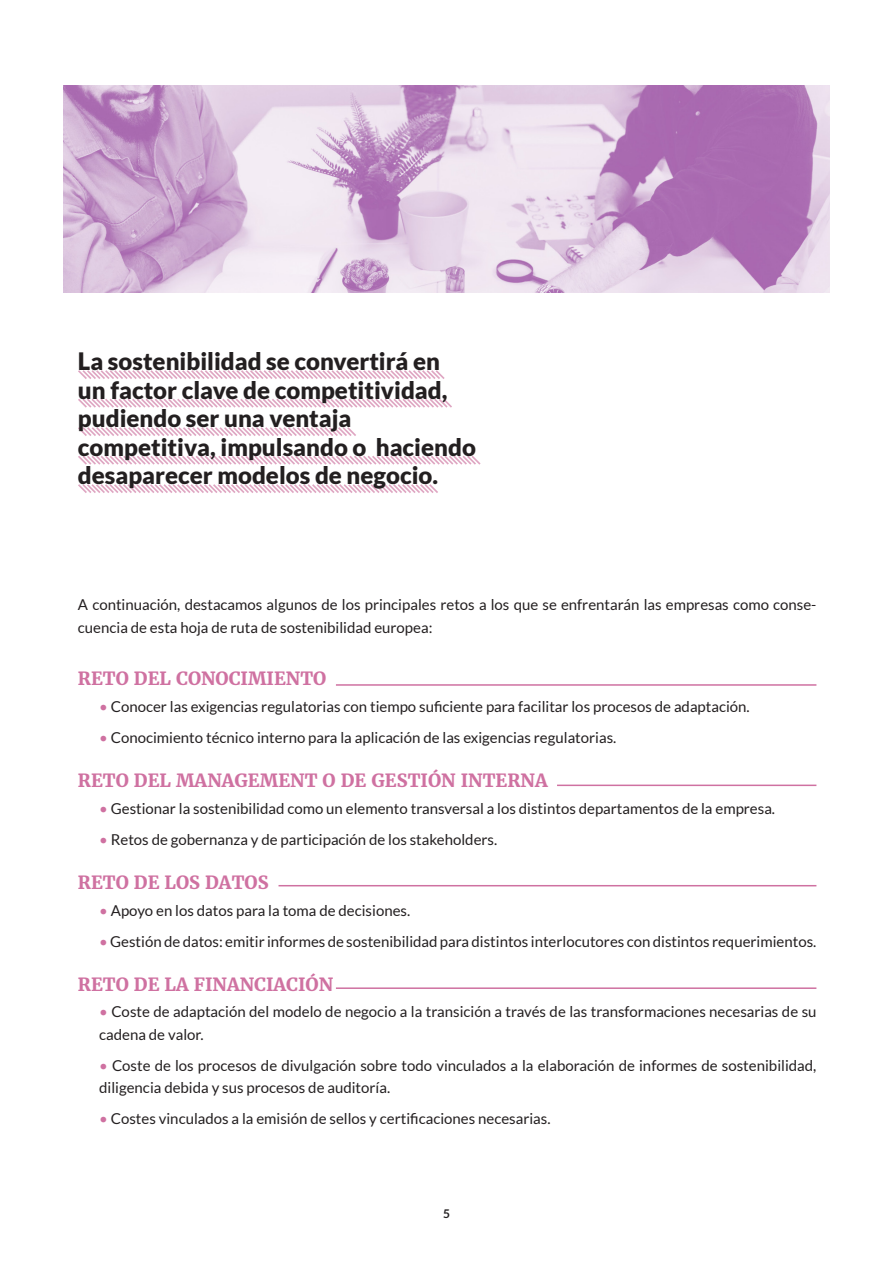
<style>
.page{position:relative;width:893px;height:1263px;background:#fff}
.page>*{position:absolute;margin:0;border:0;box-sizing:border-box;transform-origin:0 0}
.Heading_1{font:900 24px/28.5px "Lato";color:#231f20}
.Heading_1-2{font:700 18px "Merriweather";color:#cf71a1}
.t1{font:15px/22.5px "Lato";color:#231f20}
.t2{font:700 12px "Lato";color:#231f20}
.s1{color:#cf71a1}
</style>
<div class="page">
<svg style="left:78px;top:370px;width:367px;height:9px"></svg>
<svg style="left:78px;top:398px;width:374px;height:10px"></svg>
<svg style="left:78px;top:427px;width:278px;height:9px"></svg>
<svg style="left:78px;top:456px;width:403px;height:9px"></svg>
<svg style="left:78px;top:484px;width:360px;height:9px"></svg>
<hr style="left:336px;top:684px;width:480px;height:2px;background:#cf71a1">
<hr style="left:557px;top:784px;width:259px;height:2px;background:#cf71a1">
<hr style="left:279px;top:885px;width:537px;height:1px;background:#cf71a1">
<hr style="left:336px;top:987px;width:480px;height:2px;background:#cf71a1">
<img style="left:64px;top:85px;width:765px;height:207px">
<p class="Heading_1" style="left:78px;top:347px;width:399px">La sostenibilidad se convertirá en<br>un factor clave de competitividad, pudiendo ser una ventaja competitiva, impulsando o haciendo desaparecer modelos de negocio.</p>
<p class="t1" style="left:78px;top:593px;width:740px">A continuación, destacamos algunos de los principales retos a los que se enfrentarán las empresas como conse&shy;cuencia de esta hoja de ruta de sostenibilidad europea:</p>
<p class="Heading_1-2" style="left:78px;top:667px;width:250px">RETO DEL CONOCIMIENTO</p>
<p class="t1" style="left:99px;top:695px;width:652px"><span class="s1">•</span> Conocer las exigencias regulatorias con tiempo suficiente para facilitar los procesos de adaptación.</p>
<p class="t1" style="left:99px;top:726px;width:519px"><span class="s1">•</span> Conocimiento técnico interno para la aplicación de las exigencias regulatorias.</p>
<p class="Heading_1-2" style="left:78px;top:768px;width:471px">RETO DEL MANAGEMENT O DE GESTIÓN INTERNA</p>
<p class="t1" style="left:99px;top:797px;width:677px"><span class="s1">•</span> Gestionar la sostenibilidad como un elemento transversal a los distintos departamentos de la empresa.</p>
<p class="t1" style="left:99px;top:828px;width:400px"><span class="s1">•</span> Retos de gobernanza y de participación de los stakeholders.</p>
<p class="Heading_1-2" style="left:78px;top:870px;width:192px">RETO DE LOS DATOS</p>
<p class="t1" style="left:99px;top:899px;width:312px"><span class="s1">•</span> Apoyo en los datos para la toma de decisiones.</p>
<p class="t1" style="left:99px;top:930px;width:719px"><span class="s1">•</span> Gestión de datos: emitir informes de sostenibilidad para distintos interlocutores con distintos requerimientos.</p>
<p class="Heading_1-2" style="left:78px;top:972px;width:257px">RETO DE LA FINANCIACIÓN</p>
<p class="t1" style="left:99px;top:1001px;width:719px"><span class="s1">•</span> Coste de adaptación del modelo de negocio a la transición a través de las transformaciones necesarias de su cadena de valor.</p>
<p class="t1" style="left:99px;top:1054px;width:719px"><span class="s1">•</span> Coste de los procesos de divulgación sobre todo vinculados a la elaboración de informes de sostenibilidad, diligencia debida y sus procesos de auditoría.</p>
<p class="t1" style="left:99px;top:1108px;width:453px"><span class="s1">•</span> Costes vinculados a la emisión de sellos y certificaciones necesarias.</p>
<p class="t2" style="left:443px;top:1207px;width:8px">5</p>
</div>
